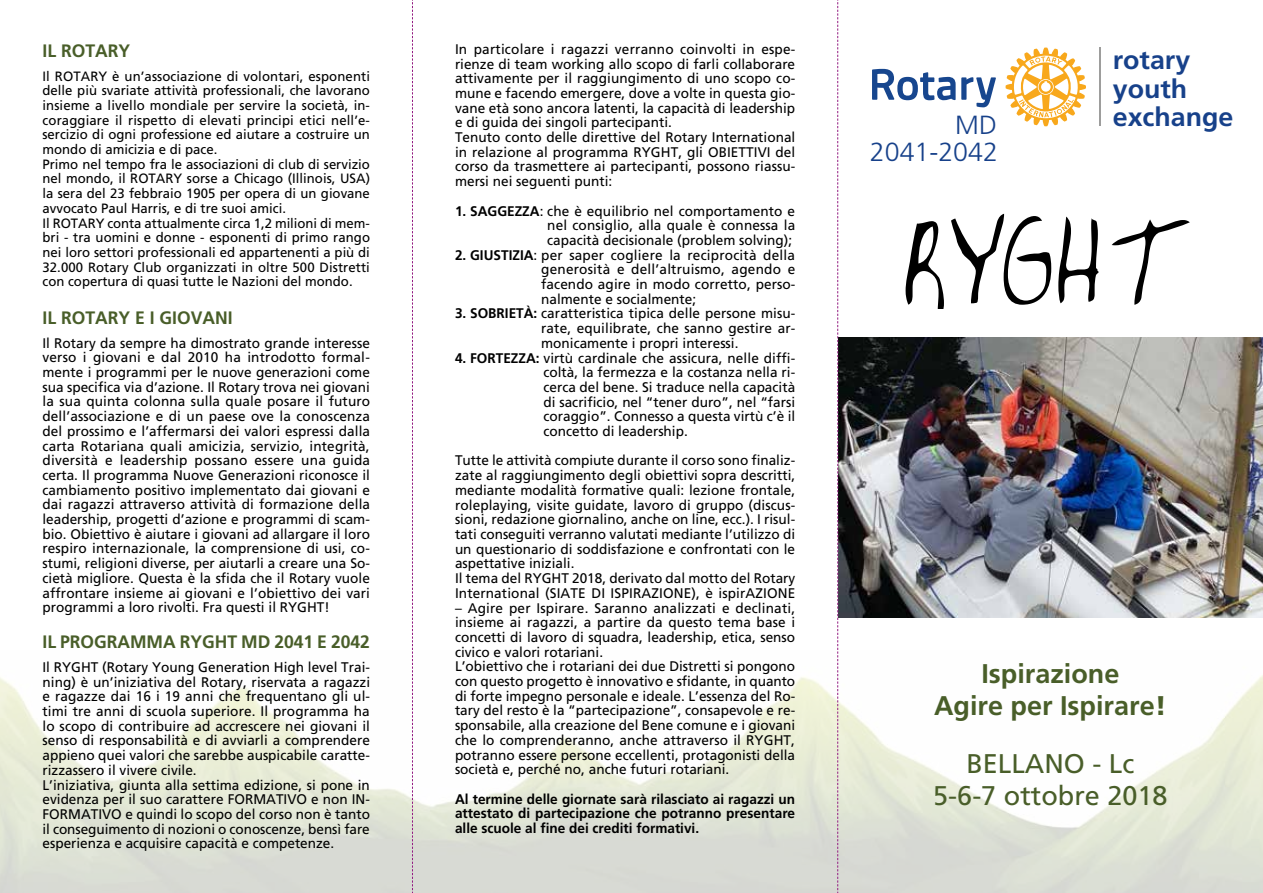
<style>
.page{position:relative;width:1263px;height:893px;background:#fff}
.page>*{position:absolute;margin:0;border:0;box-sizing:border-box;transform-origin:0 0}
.t1{font:700 27px/32.4px "Frutiger LT Std";color:#495e29;text-align:center}
.t2{font:27px/32.4px "Frutiger LT Std";color:#495e29;text-align:center}
.t3{font:700 26.25px/28.8px "Frutiger";color:#17418a}
.t4{font:300 26.25px "Frutiger";color:#17418a}
.t5{font:700 18px "Frutiger LT Std";letter-spacing:-.005em;color:#495e29}
.t6{font:13.95px/14.7px "Frutiger LT Std";color:#000;text-align:justify}
.t7{font:700 13.95px/14.7px "Frutiger LT Std";color:#000;text-align:justify}
.t8{font:13.5px/14.7px "Frutiger LT Std";color:#000}
.s1{font-weight:700}
.s2{font-weight:900}
</style>
<div class="page">
<svg style="left:905px;top:221px;width:39px;height:88px"></svg>
<svg style="left:951px;top:214px;width:100px;height:91px"></svg>
<svg style="left:1058px;top:217px;width:41px;height:86px"></svg>
<svg style="left:1112px;top:219px;width:78px;height:86px"></svg>
<img style="left:838px;top:337px;width:425px;height:281px">
<hr style="left:1099px;top:48px;width:1px;height:78px;background:#9d9d9c">
<svg style="left:872px;top:69px;width:124px;height:38px"></svg>
<svg style="left:1005px;top:48px;width:81px;height:78px"></svg>
<svg style="left:412px;top:0;width:1px;height:893px"></svg>
<svg style="left:837px;top:0;width:1px;height:893px"></svg>
<p class="t5" style="left:43px;top:40px;width:89px">IL ROTARY</p>
<p class="t8" style="left:43px;top:69px;width:329px">Il ROTARY è un’associazione di volontari, esponenti delle più svariate attività professionali, che lavorano insieme a livello mondiale per servire la società, in&shy;coraggiare il rispetto di elevati principi etici nell’e&shy;sercizio di ogni professione ed aiutare a costruire un mondo di amicizia e di pace.<br>Primo nel tempo fra le associazioni di club di servizio nel mondo, il ROTARY sorse a Chicago (Illinois, USA) la sera del 23 febbraio 1905 per opera di un giovane avvocato Paul Harris, e di tre suoi amici.<br>Il ROTARY conta attualmente circa 1,2 milioni di mem&shy;bri - tra uomini e donne - esponenti di primo rango nei loro settori professionali ed appartenenti a più di 32.000 Rotary Club organizzati in oltre 500 Distretti con copertura di quasi tutte le Nazioni del mondo.</p>
<p class="t5" style="left:43px;top:307px;width:192px">IL ROTARY E I GIOVANI</p>
<p class="t6" style="left:43px;top:335px;width:329px">Il Rotary da sempre ha dimostrato grande interesse verso i giovani e dal 2010 ha introdotto formal&shy;mente i programmi per le nuove generazioni come sua specifica via d’azione. Il Rotary trova nei giovani la sua quinta colonna sulla quale posare il futuro dell’associazione e di un paese ove la conoscenza del prossimo e l’affermarsi dei valori espressi dalla carta Rotariana quali amicizia, servizio, integrità, diversità e leadership possano essere una guida certa. Il programma Nuove Generazioni riconosce il cambiamento positivo implementato dai giovani e dai ragazzi attraverso attività di formazione della leadership, progetti d’azione e programmi di scam&shy;bio. Obiettivo è aiutare i giovani ad allargare il loro respiro internazionale, la comprensione di usi, co&shy;stumi, religioni diverse, per aiutarli a creare una So&shy;cietà migliore. Questa è la sfida che il Rotary vuole affrontare insieme ai giovani e l’obiettivo dei vari programmi a loro rivolti. Fra questi il RYGHT!</p>
<p class="t5" style="left:43px;top:631px;width:329px">IL PROGRAMMA RYGHT MD 2041 E 2042</p>
<p class="t6" style="left:43px;top:660px;width:329px;text-align:left">Il RYGHT (Rotary Young Generation High level Trai&shy;ning) è un’iniziativa del Rotary, riservata a ragazzi e ragazze dai 16 i 19 anni che frequentano gli ul&shy;timi tre anni di scuola superiore. Il programma ha lo scopo di contribuire ad accrescere nei giovani il senso di responsabilità e di avviarli a comprendere appieno quei valori che sarebbe auspicabile caratte&shy;rizzassero il vivere civile.<br>L’iniziativa, giunta alla settima edizione, si pone in evidenza per il suo carattere FORMATIVO e non IN-FORMATIVO e quindi lo scopo del corso non è tanto il conseguimento di nozioni o conoscenze, bensì fare esperienza e acquisire capacità e competenze.</p>
<p class="t6" style="left:455px;top:42px;width:342px;text-align:left">In particolare i ragazzi verranno coinvolti in espe&shy;rienze di team working allo scopo di farli collaborare attivamente per il raggiungimento di uno scopo co&shy;mune e facendo emergere, dove a volte in questa gio&shy;vane età sono ancora latenti, la capacità di leadership e di guida dei singoli partecipanti.<br>Tenuto conto delle direttive del Rotary International in relazione al programma RYGHT, gli OBIETTIVI del corso da trasmettere ai partecipanti, possono riassu&shy;mersi nei seguenti punti:</p>
<p class="t6" style="left:547px;top:203px;width:249px;text-indent:-92px"><span class="s1">1. SAGGEZZA</span>: che è equilibrio nel comportamento e nel consiglio, alla quale è connessa la capacità decisionale (problem solving);</p>
<p class="t6" style="left:541px;top:248px;width:256px;text-indent:-86px"><span class="s1">2. GIUSTIZIA</span>: per saper cogliere la reciprocità della generosità e dell’altruismo, agendo e facendo agire in modo corretto, perso&shy;nalmente e socialmente;</p>
<p class="t6" style="left:541px;top:306px;width:255px;text-indent:-86px"><span class="s1">3. SOBRIETÀ:</span> caratteristica tipica delle persone misu&shy;rate, equilibrate, che sanno gestire ar&shy;monicamente i propri interessi.</p>
<p class="t6" style="left:543px;top:350px;width:253px;text-indent:-88px"><span class="s1">4. FORTEZZA:</span> virtù cardinale che assicura, nelle diffi&shy;coltà, la fermezza e la costanza nella ri&shy;cerca del bene. Si traduce nella capacità di sacrificio, nel “tener duro”, nel “farsi coraggio”. Connesso a questa virtù c’è il concetto di leadership.</p>
<p class="t6" style="left:455px;top:453px;width:342px;text-align:left">Tutte le attività compiute durante il corso sono finaliz&shy;zate al raggiungimento degli obiettivi sopra descritti, mediante modalità formative quali: lezione frontale, roleplaying, visite guidate, lavoro di gruppo (discus&shy;sioni, redazione giornalino, anche on line, ecc.). I risul&shy;tati conseguiti verranno valutati mediante l’utilizzo di un questionario di soddisfazione e confrontati con le aspettative iniziali.<br>Il tema del RYGHT 2018, derivato dal motto del Rotary International (SIATE DI ISPIRAZIONE), è ispirAZIONE</p>
<p class="t6" style="left:455px;top:600px;width:342px;text-align:left">– Agire per Ispirare. Saranno analizzati e declinati, insieme ai ragazzi, a partire da questo tema base i concetti di lavoro di squadra, leadership, etica, senso civico e valori rotariani.<br>L’obiettivo che i rotariani dei due Distretti si pongono con questo progetto è innovativo e sfidante, in quanto di forte impegno personale e ideale. L’essenza del Ro&shy;tary del resto è la “partecipazione”, consapevole e re&shy;sponsabile, alla creazione del Bene comune e i giovani che lo comprenderanno, anche attraverso il RYGHT, potranno essere persone eccellenti, protagonisti della società e, perché no, anche futuri rotariani.</p>
<p class="t7" style="left:455px;top:791px;width:342px">Al termine delle giornate sarà rilasciato ai ragazzi un attestato di partecipazione che potranno presentare alle scuole al fine dei crediti formativi.</p>
<h2 class="t3" style="left:1113px;top:45px;width:79px">rotary youth</h2>
<h2 class="t4" style="left:955px;top:110px;width:43px">MD</h2>
<h2 class="t3" style="left:1113px;top:103px;width:122px">exchange</h2>
<h2 class="t4" style="left:870px;top:137px;width:130px">2041-2042</h2>
<h1 class="t1" style="left:934px;top:657px;width:234px">Ispirazione<br>Agire per Ispirare<span class="s2">!</span></h1>
<h1 class="t2" style="left:933px;top:747px;width:236px">BELLANO - Lc<br>5-6-7 ottobre 2018</h1>
</div>
